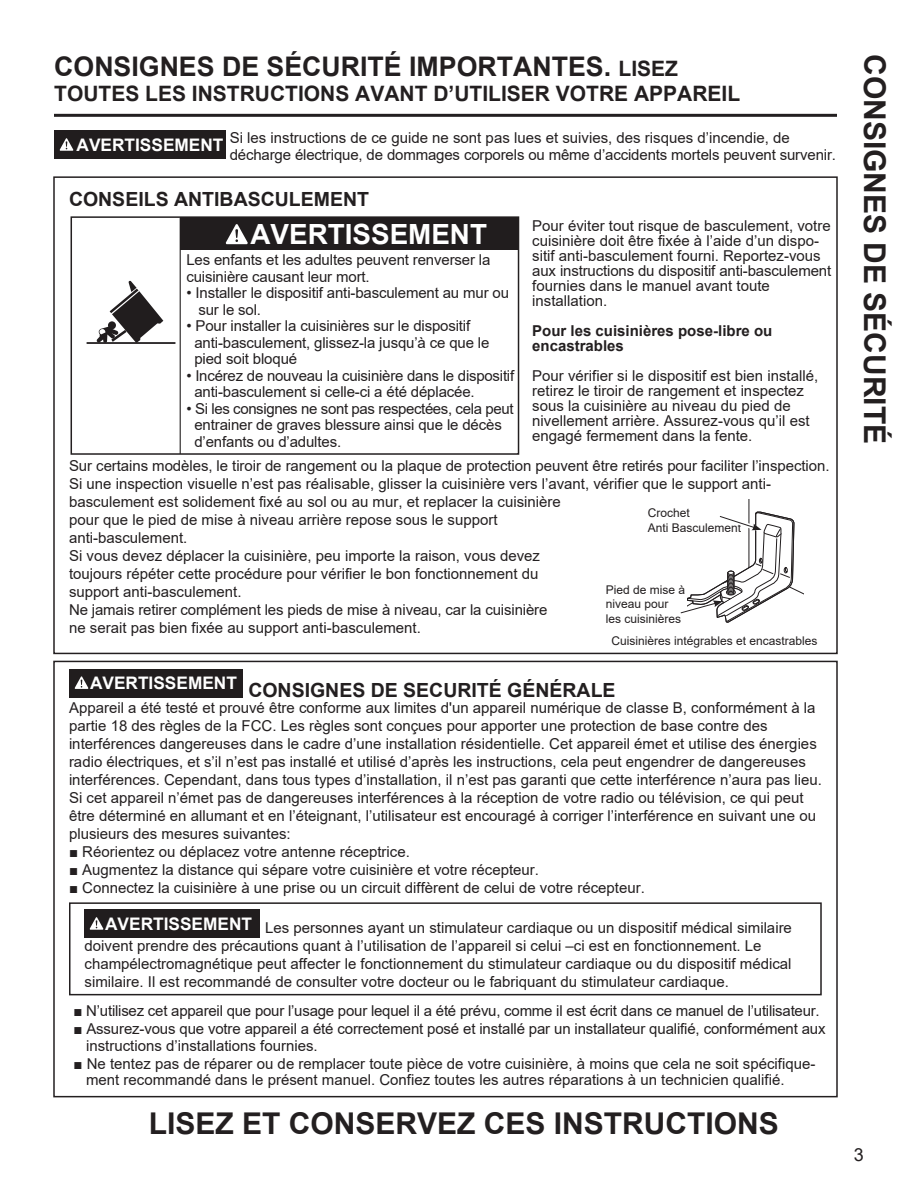
<style>
.page{position:relative;width:918px;height:1188px;background:#fff}
.page>*{position:absolute;margin:0;border:0;box-sizing:border-box;transform-origin:0 0}
.t1{font:700 30px "Arial";color:#231f20}
.t2{font:700 27.75px "Arial";color:#fff}
.t3{font:700 27px "Arial";color:#231f20}
.t4{font:700 21.15px "Arial";color:#231f20}
.t5{font:700 19.5px "Arial";color:#231f20}
.t6{font:18px "Arial";color:#231f20}
.t7{font:700 17.25px "Arial";color:#fff}
.t8{font:15px/18px "Arial";color:#231f20}
.t9{font:700 15px/15px "Arial";color:#231f20}
.t10{font:12px/14.4px "Arial";color:#231f20}
.s1{font-size:21.15px}
.s2{font-weight:700;font-size:17.25px;color:#fff}
</style>
<div class="page">
<hr style="left:54px;top:114px;width:783px;height:3px;background:#231f20">
<div style="left:54px;top:131px;width:172px;height:28px;background:#211d1e"></div>
<svg style="left:60px;top:138px;width:14px;height:13px"></svg>
<svg style="left:97px;top:280px;width:66px;height:62px"></svg>
<hr style="left:87px;top:342px;width:88px;height:2px;background:#211d1e">
<div style="left:180px;top:218px;width:339px;height:32px;background:#211d1e"></div>
<hr style="left:180px;top:218px;width:1px;height:236px;background:#211d1e">
<svg style="left:226px;top:224px;width:22px;height:20px"></svg>
<hr style="left:749px;top:500px;width:1px;height:71px;background:#211d1e">
<svg style="left:680px;top:503px;width:124px;height:120px"></svg>
<div style="left:69px;top:669px;width:174px;height:28px;background:#211d1e"></div>
<svg style="left:75px;top:676px;width:13px;height:13px"></svg>
<div style="left:84px;top:910px;width:175px;height:28px;background:#211d1e"></div>
<svg style="left:90px;top:917px;width:14px;height:13px"></svg>
<div style="left:69px;top:902px;width:753px;height:93px;border:2px solid #231f20"></div>
<div style="left:71px;top:216px;width:448px;height:239px;border:2px solid #231f20"></div>
<div style="left:53px;top:176px;width:785px;height:478px;border:2px solid #231f20"></div>
<div style="left:53px;top:661px;width:785px;height:436px;border:2px solid #231f20"></div>
<h3 class="t3" style="left:54px;top:47px;width:625px">CONSIGNES DE SÉCURITÉ IMPORTANTES. <span class="s1">LISEZ</span></h3>
<h3 class="t4" style="left:54px;top:79px;width:688px">TOUTES LES INSTRUCTIONS AVANT D’UTILISER VOTRE APPAREIL</h3>
<p class="t8" style="left:230px;top:130px;width:608px;line-height:16.5px;text-indent:-153px"><span class="s2">AVERTISSEMENT</span> Si les instructions de ce guide ne sont pas lues et suivies, des risques d’incendie, de décharge électrique, de dommages corporels ou même d’accidents mortels peuvent survenir.</p>
<h3 class="t5" style="left:69px;top:186px;width:302px">CONSEILS ANTIBASCULEMENT</h3>
<p class="t8" style="left:532px;top:218px;width:301px;line-height:15px">Pour éviter tout risque de basculement, votre cuisinière doit être fixée à l’aide d’un dispo&shy;sitif anti-basculement fourni. Reportez-vous aux instructions du dispositif anti-basculement fournies dans le manuel avant toute installation.</p>
<p class="t9" style="left:532px;top:324px;width:242px">Pour les cuisinières pose-libre ou encastrables</p>
<p class="t8" style="left:532px;top:368px;width:287px;line-height:15px">Pour vérifier si le dispositif est bien installé, retirez le tiroir de rangement et inspectez sous la cuisinière au niveau du pied de nivellement arrière. Assurez-vous qu’il est engagé fermement dans la fente.</p>
<p class="t8" style="left:69px;top:457px;width:762px">Sur certains modèles, le tiroir de rangement ou la plaque de protection peuvent être retirés pour faciliter l’inspection.<br>Si une inspection visuelle n’est pas réalisable, glisser la cuisinière vers l’avant, vérifier que le support anti&shy;basculement est solidement fixé au sol ou au mur, et replacer la cuisinière<br>pour que le pied de mise à niveau arrière repose sous le support<br>anti-basculement.<br>Si vous devez déplacer la cuisinière, peu importe la raison, vous devez<br>toujours répéter cette procédure pour vérifier le bon fonctionnement du<br>support anti-basculement.<br>Ne jamais retirer complément les pieds de mise à niveau, car la cuisinière<br>ne serait pas bien fixée au support anti-basculement.</p>
<h2 class="t2" style="left:251px;top:215px;width:238px">AVERTISSEMENT</h2>
<p class="t8" style="left:186px;top:252px;width:306px;line-height:16.5px">Les enfants et les adultes peuvent renverser la cuisinière causant leur mort.</p>
<p class="t8" style="left:198px;top:285px;width:312px;line-height:16.5px;text-indent:-12px">• Installer le dispositif anti-basculement au mur ou sur le sol.</p>
<p class="t8" style="left:194px;top:318px;width:297px;line-height:16.5px;text-indent:-8px">• Pour installer la cuisinières sur le dispositif anti-basculement, glissez-la jusqu’à ce que le pied soit bloqué</p>
<p class="t8" style="left:194px;top:367px;width:321px;line-height:16.5px;text-indent:-8px">• Incérez de nouveau la cuisinière dans le dispositif anti-basculement si celle-ci a été déplacée.</p>
<p class="t8" style="left:194px;top:400px;width:321px;line-height:16.5px;text-indent:-8px">• Si les consignes ne sont pas respectées, cela peut entrainer de graves blessure ainsi que le décès d’enfants ou d’adultes.</p>
<p class="t10" style="left:648px;top:506px;width:95px">Crochet<br>Anti Basculement</p>
<p class="t10" style="left:606px;top:583px;width:81px">Pied de mise à niveau pour les cuisinières</p>
<p class="t10" style="left:612px;top:633px;width:208px">Cuisinières intégrables et encastrables</p>
<h3 class="t5" style="left:90px;top:677px;width:527px"><sup>AVERTISSEMENT</sup> CONSIGNES DE SECURITÉ GÉNÉRALE</h3>
<p class="t8" style="left:69px;top:699px;width:754px">Appareil a été testé et prouvé être conforme aux limites d'un appareil numérique de classe B, conformément à la partie 18 des règles de la FCC. Les règles sont conçues pour apporter une protection de base contre des interférences dangereuses dans le cadre d’une installation résidentielle. Cet appareil émet et utilise des énergies radio électriques, et s’il n’est pas installé et utilisé d’après les instructions, cela peut engendrer de dangereuses interférences. Cependant, dans tous types d’installation, il n’est pas garanti que cette interférence n’aura pas lieu.<br>Si cet appareil n’émet pas de dangereuses interférences à la réception de votre radio ou télévision, ce qui peut être déterminé en allumant et en l’éteignant, l’utilisateur est encouragé à corriger l’interférence en suivant une ou plusieurs des mesures suivantes:</p>
<p class="t8" style="left:69px;top:843px;width:342px">■ Réorientez ou déplacez votre antenne réceptrice.</p>
<p class="t8" style="left:69px;top:861px;width:472px">■ Augmentez la distance qui sépare votre cuisinière et votre récepteur.</p>
<p class="t8" style="left:69px;top:879px;width:577px">■ Connectez la cuisinière à une prise ou un circuit diffèrent de celui de votre récepteur.</p>
<p class="t8" style="left:85px;top:918px;width:709px;text-indent:181px">Les personnes ayant un stimulateur cardiaque ou un dispositif médical similaire doivent prendre des précautions quant à l’utilisation de l’appareil si celui –ci est en fonctionnement. Le champélectromagnétique peut affecter le fonctionnement du stimulateur cardiaque ou du dispositif médical similaire. Il est recommandé de consulter votre docteur ou le fabriquant du stimulateur cardiaque.</p>
<p class="t7" style="left:105px;top:911px;width:149px">AVERTISSEMENT</p>
<p class="t8" style="left:74px;top:1002px;width:748px">■ N’utilisez cet appareil que pour l’usage pour lequel il a été prévu, comme il est écrit dans ce manuel de l’utilisateur.</p>
<p class="t8" style="left:86px;top:1021px;width:741px;line-height:16.5px;text-indent:-13px">■ Assurez-vous que votre appareil a été correctement posé et installé par un installateur qualifié, conformément aux instructions d’installations fournies.</p>
<p class="t8" style="left:86px;top:1055px;width:731px;line-height:16.5px;text-indent:-13px">■ Ne tentez pas de réparer ou de remplacer toute pièce de votre cuisinière, à moins que cela ne soit spécifique&shy;ment recommandé dans le présent manuel. Confiez toutes les autres réparations à un technicien qualifié.</p>
<h1 class="t1" style="left:149px;top:1102px;width:632px">LISEZ ET CONSERVEZ CES INSTRUCTIONS</h1>
<h1 class="t1" style="left:896px;top:54px;width:392px;rotate:90deg">CONSIGNES DE SÉCURITÉ</h1>
<p class="t6" style="left:854px;top:1142px;width:12px">3</p>
</div>
